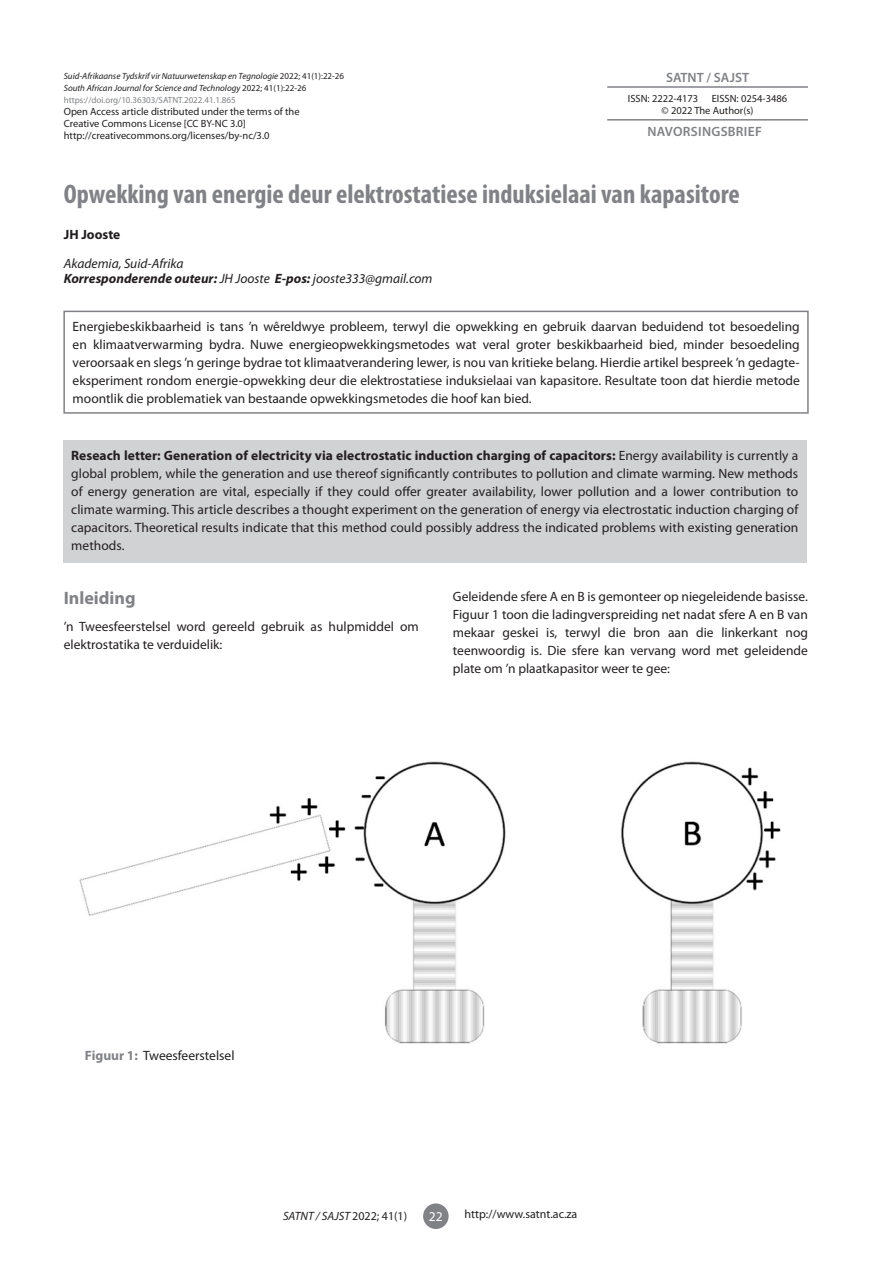
<style>
.page{position:relative;width:893px;height:1263px;background:#fff}
.page>*{position:absolute;margin:0;border:0;box-sizing:border-box;transform-origin:0 0}
.t1{font:700 condensed 27px "Myriad Pro";color:#808285}
.t2{font:700 18px "Myriad Pro";color:#808285}
.t3{font:13.5px/18px "Myriad Pro";color:#231f20;text-align:justify}
.t4{font:italic 13.5px/15px "Myriad Pro";color:#231f20}
.t5{font:600 13.5px "Myriad Pro";letter-spacing:.015em;color:#808285}
.t6{font:700 13.5px "Myriad Pro";color:#231f20}
.t7{font:13.5px "Myriad Pro";color:#fff}
.t8{font:12px "Myriad Pro";color:#231f20}
.t9{font:italic 12px "Myriad Pro";color:#231f20}
.t10{font:10.5px/12px "Myriad Pro";color:#231f20}
.t11{font:italic 9px/12px "Myriad Pro";color:#231f20}
.s1{font-style:normal}
.s2{font-style:normal;color:#808285}
.s3{font-weight:700}
.s4{font-weight:700;color:#808285}
</style>
<div class="page">
<div style="left:423px;top:1203px;width:26px;height:26px;background:#808285;border-radius:50%"></div>
<div style="left:63px;top:311px;width:746px;height:103px;border:2px solid #808285"></div>
<div style="left:63px;top:440px;width:744px;height:123px;background:#d1d2d4"></div>
<hr style="left:607px;top:86px;width:201px;height:2px;background:#808285">
<hr style="left:607px;top:119px;width:201px;height:2px;background:#808285">
<img style="left:79px;top:761px;width:702px;height:283px">
<p class="t11" style="left:64px;top:70px;width:282px">Suid-Afrikaanse Tydskrif vir Natuurwetenskap en Tegnologie <span class="s1">2022; 41(1):22-26<br></span>South African Journal for Science and Technology <span class="s1">2022; 41(1):22-26 </span><span class="s2">https://doi.org/10.36303/SATNT.2022.41.1.865</span></p>
<p class="t10" style="left:64px;top:105px;width:237px">Open Access article distributed under the terms of the<br>Creative Commons License [CC BY-NC 3.0] http://creativecommons.org/licenses/by-nc/3.0</p>
<p class="t5" style="left:666px;top:69px;width:85px">SATNT / SAJST</p>
<p class="t10" style="left:628px;top:92px;width:72px">ISSN: 2222-4173</p>
<p class="t10" style="left:662px;top:92px;width:127px;text-indent:50px">EISSN: 0254-3486 © 2022 The Author(s)</p>
<p class="t5" style="left:647px;top:123px;width:116px">NAVORSINGSBRIEF</p>
<h1 class="t1" style="left:64px;top:177px;width:677px">Opwekking van energie deur elektrostatiese induksielaai van kapasitore</h1>
<p class="t6" style="left:64px;top:226px;width:58px">JH Jooste</p>
<p class="t4" style="left:64px;top:256px;width:370px">Akademia, Suid-Afrika<br><span class="s3">Korresponderende outeur:</span> JH Jooste <span class="s3">E-pos:</span> jooste333@gmail.com</p>
<p class="t3" style="left:73px;top:318px;width:729px">Energiebeskikbaarheid is tans ’n wêreldwye probleem, terwyl die opwekking en gebruik daarvan beduidend tot besoedeling en klimaatverwarming bydra. Nuwe energieopwekkingsmetodes wat veral groter beskikbaarheid bied, minder besoedeling veroorsaak en slegs ’n geringe bydrae tot klimaatverandering lewer, is nou van kritieke belang. Hierdie artikel bespreek ’n gedagte&shy;eksperiment rondom energie-opwekking deur die elektrostatiese induksielaai van kapasitore. Resultate toon dat hierdie metode moontlik die problematiek van bestaande opwekkingsmetodes die hoof kan bied.</p>
<p class="t3" style="left:71px;top:446px;width:729px"><span class="s3">Reseach letter: Generation of electricity via electrostatic induction charging of capacitors:</span> Energy availability is currently a global problem, while the generation and use thereof significantly contributes to pollution and climate warming. New methods of energy generation are vital, especially if they could offer greater availability, lower pollution and a lower contribution to climate warming. This article describes a thought experiment on the generation of energy via electrostatic induction charging of capacitors. Theoretical results indicate that this method could possibly address the indicated problems with existing generation methods.</p>
<h2 class="t2" style="left:64px;top:586px;width:73px">Inleiding</h2>
<p class="t3" style="left:64px;top:617px;width:357px">’n Tweesfeerstelsel word gereeld gebruik as hulpmiddel om elektrostatika te verduidelik:</p>
<p class="t3" style="left:453px;top:587px;width:357px">Geleidende sfere A en B is gemonteer op niegeleidende basisse.<br>Figuur 1 toon die ladingverspreiding net nadat sfere A en B van mekaar geskei is, terwyl die bron aan die linkerkant nog teenwoordig is. Die sfere kan vervang word met geleidende plate om ’n plaatkapasitor weer te gee:</p>
<p class="t3" style="left:85px;top:1046px;width:151px"><span class="s4">Figuur 1:</span> Tweesfeerstelsel</p>
<p class="t9" style="left:283px;top:1208px;width:126px">SATNT / SAJST <span class="s1">2022; 41(1)</span></p>
<p class="t7" style="left:429px;top:1208px;width:15px">22</p>
<p class="t8" style="left:465px;top:1207px;width:114px">http://www.satnt.ac.za</p>
</div>
